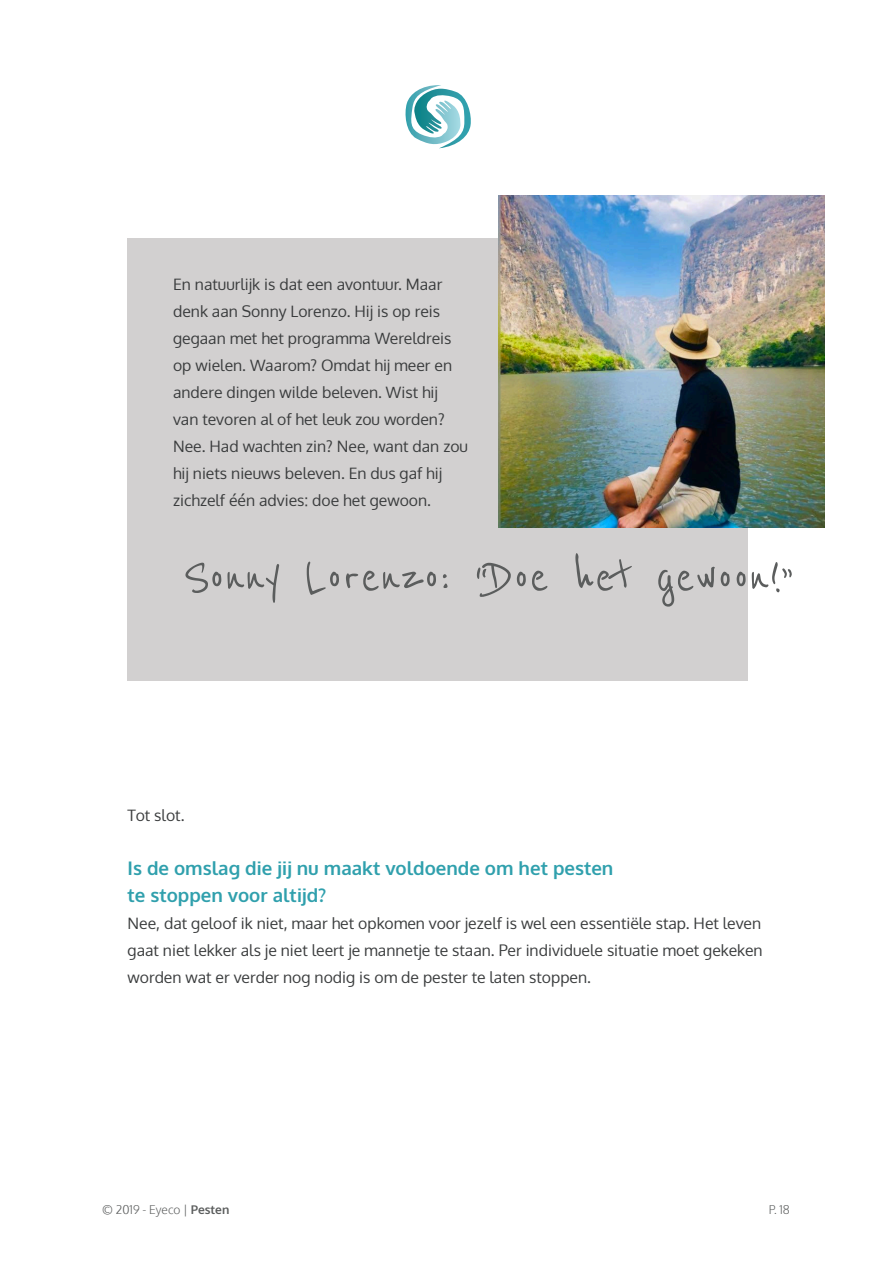
<style>
.page{position:relative;width:893px;height:1263px;background:#fff}
.page>*{position:absolute;margin:0;border:0;box-sizing:border-box;transform-origin:0 0}
.t1{font:57px "Reenie Beanie";color:#5b5d5d}
.t2{font:700 18.75px/27px "Oxygen";color:#30a0ad}
.t3{font:15.75px/27px "Oxygen";color:#3a3c3d;text-align:justify}
.t4{font:300 12px "Oxygen";color:#5b5d5d}
.s1{font-weight:700}
</style>
<div class="page">
<div style="left:128px;top:238px;width:620px;height:442px;background:#d2d0d0"></div>
<svg style="left:405px;top:85px;width:66px;height:63px"></svg>
<img style="left:499px;top:196px;width:326px;height:331px">
<p class="t3" style="left:173px;top:271px;width:296px;text-align:left">En natuurlijk is dat een avontuur. Maar denk aan Sonny Lorenzo. Hij is op reis gegaan met het programma Wereldreis op wielen. Waarom? Omdat hij meer en andere dingen wilde beleven. Wist hij<br>van tevoren al of het leuk zou worden?<br>Nee. Had wachten zin? Nee, want dan zou hij niets nieuws beleven. En dus gaf hij zichzelf één advies: doe het gewoon.</p>
<p class="t1" style="left:183px;top:545px;width:612px">Sonny Lorenzo: “Doe het gewoon!”</p>
<p class="t3" style="left:128px;top:802px;width:58px">Tot slot.</p>
<p class="t2" style="left:128px;top:855px;width:487px">Is de omslag die jij nu maakt voldoende om het pesten te stoppen voor altijd?</p>
<p class="t3" style="left:128px;top:910px;width:637px">Nee, dat geloof ik niet, maar het opkomen voor jezelf is wel een essentiële stap. Het leven gaat niet lekker als je niet leert je mannetje te staan. Per individuele situatie moet gekeken worden wat er verder nog nodig is om de pester te laten stoppen.</p>
<p class="t4" style="left:102px;top:1202px;width:129px">© 2019 - Eyeco | <span class="s1">Pesten</span></p>
<p class="t4" style="left:769px;top:1202px;width:23px">P. 18</p>
</div>
